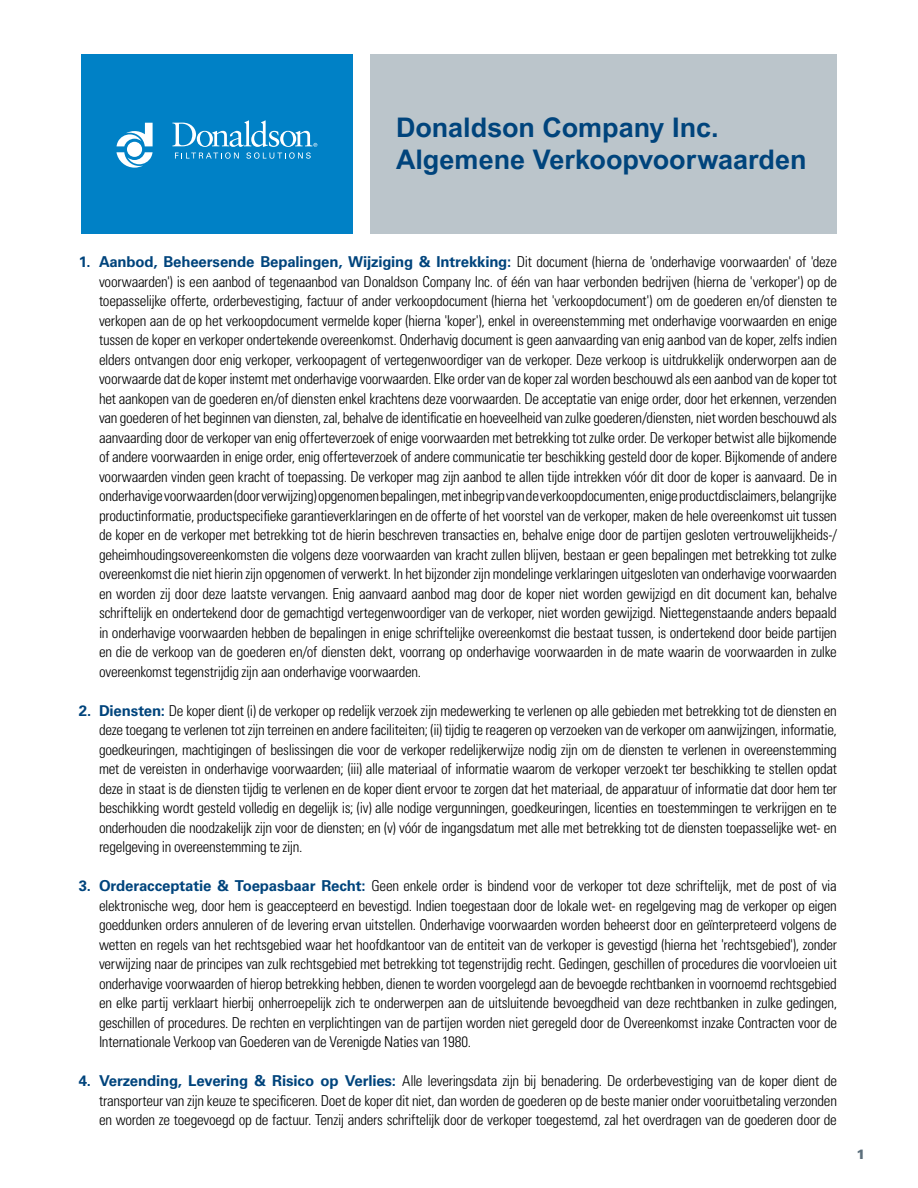
<style>
.page{position:relative;width:918px;height:1188px;background:#fff}
.page>*{position:absolute;margin:0;border:0;box-sizing:border-box;transform-origin:0 0}
.t1{font:700 27px/31.5px "Arial Unicode MS";color:#00447c}
.t2{font:300 condensed 15px/19.5px "Univers LT Std";letter-spacing:-.02em;color:#000;text-align:justify}
.t3{font:700 15px "Univers LT Std";color:#00447c}
.t4{font:900 13.5px "Univers LT Std";color:#5c6f7c}
.s1{font-weight:700;font-stretch:normal;color:#00447c}
</style>
<div class="page">
<div style="left:371px;top:54px;width:466px;height:180px;background:#bbc5cb"></div>
<div style="left:81px;top:54px;width:272px;height:180px;background:#0081c6"></div>
<svg style="left:116px;top:120px;width:201px;height:48px"></svg>
<h1 class="t1" style="left:396px;top:113px;width:412px">Donaldson Company Inc.<br>Algemene Verkoopvoorwaarden</h1>
<p class="t3" style="left:79px;top:253px;width:13px">1.</p>
<p class="t3" style="left:79px;top:702px;width:14px">2.</p>
<p class="t3" style="left:79px;top:877px;width:14px">3.</p>
<p class="t3" style="left:79px;top:1072px;width:14px">4.</p>
<p class="t2" style="left:99px;top:252px;width:740px"><span class="s1">Aanbod, Beheersende Bepalingen, Wijziging &amp; Intrekking:</span> Dit document (hierna de 'onderhavige voorwaarden' of 'deze voorwaarden') is een aanbod of tegenaanbod van Donaldson Company Inc. of één van haar verbonden bedrijven (hierna de 'verkoper') op de toepasselijke offerte, orderbevestiging, factuur of ander verkoopdocument (hierna het 'verkoopdocument') om de goederen en/of diensten te verkopen aan de op het verkoopdocument vermelde koper (hierna 'koper'), enkel in overeenstemming met onderhavige voorwaarden en enige tussen de koper en verkoper ondertekende overeenkomst. Onderhavig document is geen aanvaarding van enig aanbod van de koper, zelfs indien elders ontvangen door enig verkoper, verkoopagent of vertegenwoordiger van de verkoper. Deze verkoop is uitdrukkelijk onderworpen aan de voorwaarde dat de koper instemt met onderhavige voorwaarden. Elke order van de koper zal worden beschouwd als een aanbod van de koper tot het aankopen van de goederen en/of diensten enkel krachtens deze voorwaarden. De acceptatie van enige order, door het erkennen, verzenden van goederen of het beginnen van diensten, zal, behalve de identificatie en hoeveelheid van zulke goederen/diensten, niet worden beschouwd als aanvaarding door de verkoper van enig offerteverzoek of enige voorwaarden met betrekking tot zulke order. De verkoper betwist alle bijkomende of andere voorwaarden in enige order, enig offerteverzoek of andere communicatie ter beschikking gesteld door de koper. Bijkomende of andere voorwaarden vinden geen kracht of toepassing. De verkoper mag zijn aanbod te allen tijde intrekken vóór dit door de koper is aanvaard. De in onderhavige voorwaarden (door verwijzing) opgenomen bepalingen, met inbegrip van de verkoopdocumenten, enige productdisclaimers, belangrijke productinformatie, productspecifieke garantieverklaringen en de offerte of het voorstel van de verkoper, maken de hele overeenkomst uit tussen de koper en de verkoper met betrekking tot de hierin beschreven transacties en, behalve enige door de partijen gesloten vertrouwelijkheids-/ geheimhoudingsovereenkomsten die volgens deze voorwaarden van kracht zullen blijven, bestaan er geen bepalingen met betrekking tot zulke overeenkomst die niet hierin zijn opgenomen of verwerkt. In het bijzonder zijn mondelinge verklaringen uitgesloten van onderhavige voorwaarden en worden zij door deze laatste vervangen. Enig aanvaard aanbod mag door de koper niet worden gewijzigd en dit document kan, behalve schriftelijk en ondertekend door de gemachtigd vertegenwoordiger van de verkoper, niet worden gewijzigd. Niettegenstaande anders bepaald in onderhavige voorwaarden hebben de bepalingen in enige schriftelijke overeenkomst die bestaat tussen, is ondertekend door beide partijen en die de verkoop van de goederen en/of diensten dekt, voorrang op onderhavige voorwaarden in de mate waarin de voorwaarden in zulke overeenkomst tegenstrijdig zijn aan onderhavige voorwaarden.</p>
<p class="t2" style="left:99px;top:701px;width:740px"><span class="s1">Diensten:</span> De koper dient (i) de verkoper op redelijk verzoek zijn medewerking te verlenen op alle gebieden met betrekking tot de diensten en deze toegang te verlenen tot zijn terreinen en andere faciliteiten; (ii) tijdig te reageren op verzoeken van de verkoper om aanwijzingen, informatie, goedkeuringen, machtigingen of beslissingen die voor de verkoper redelijkerwijze nodig zijn om de diensten te verlenen in overeenstemming met de vereisten in onderhavige voorwaarden; (iii) alle materiaal of informatie waarom de verkoper verzoekt ter beschikking te stellen opdat deze in staat is de diensten tijdig te verlenen en de koper dient ervoor te zorgen dat het materiaal, de apparatuur of informatie dat door hem ter beschikking wordt gesteld volledig en degelijk is; (iv) alle nodige vergunningen, goedkeuringen, licenties en toestemmingen te verkrijgen en te onderhouden die noodzakelijk zijn voor de diensten; en (v) vóór de ingangsdatum met alle met betrekking tot de diensten toepasselijke wet- en regelgeving in overeenstemming te zijn.</p>
<p class="t2" style="left:99px;top:876px;width:740px"><span class="s1">Orderacceptatie &amp; Toepasbaar Recht:</span> Geen enkele order is bindend voor de verkoper tot deze schriftelijk, met de post of via elektronische weg, door hem is geaccepteerd en bevestigd. Indien toegestaan door de lokale wet- en regelgeving mag de verkoper op eigen goeddunken orders annuleren of de levering ervan uitstellen. Onderhavige voorwaarden worden beheerst door en geïnterpreteerd volgens de wetten en regels van het rechtsgebied waar het hoofdkantoor van de entiteit van de verkoper is gevestigd (hierna het 'rechtsgebied'), zonder verwijzing naar de principes van zulk rechtsgebied met betrekking tot tegenstrijdig recht. Gedingen, geschillen of procedures die voorvloeien uit onderhavige voorwaarden of hierop betrekking hebben, dienen te worden voorgelegd aan de bevoegde rechtbanken in voornoemd rechtsgebied en elke partij verklaart hierbij onherroepelijk zich te onderwerpen aan de uitsluitende bevoegdheid van deze rechtbanken in zulke gedingen, geschillen of procedures. De rechten en verplichtingen van de partijen worden niet geregeld door de Overeenkomst inzake Contracten voor de Internationale Verkoop van Goederen van de Verenigde Naties van 1980.</p>
<p class="t2" style="left:99px;top:1071px;width:740px"><span class="s1">Verzending, Levering &amp; Risico op Verlies:</span> Alle leveringsdata zijn bij benadering. De orderbevestiging van de koper dient de transporteur van zijn keuze te specificeren. Doet de koper dit niet, dan worden de goederen op de beste manier onder vooruitbetaling verzonden en worden ze toegevoegd op de factuur. Tenzij anders schriftelijk door de verkoper toegestemd, zal het overdragen van de goederen door de</p>
<p class="t4" style="left:856px;top:1145px;width:11px">1</p>
</div>
